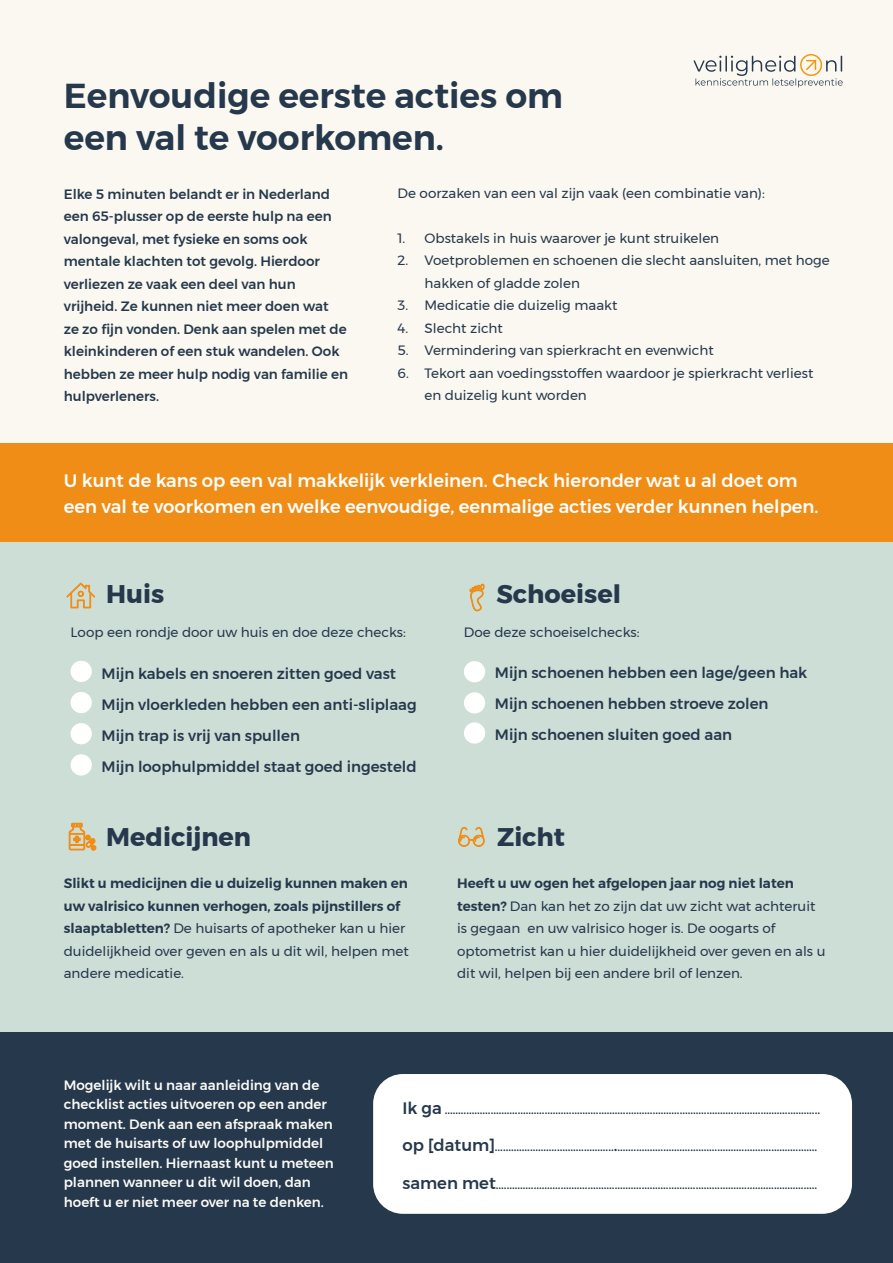
<style>
.page{position:relative;width:893px;height:1263px;background:#fff}
.page>*{position:absolute;margin:0;border:0;box-sizing:border-box;transform-origin:0 0}
.t1{font:600 34.5px/41.4px "Montserrat";color:#26384b}
.t2{font:700 25.5px "Montserrat";color:#26384b}
.t3{font:500 18px/25.5px "Montserrat";color:#fff}
.t4{font:500 15px/31.2px "Montserrat";color:#26384b}
.t5{font:13.5px/22.5px "Montserrat";color:#26384b}
.t6{font:500 13.5px/22.5px "Montserrat";color:#26384b}
.t7{font:500 13.5px/19.5px "Montserrat";color:#fbfbf7}
.t8{font:600 13.5px/22.5px "Montserrat";color:#26384b}
.t9{font:500 12px "Montserrat";color:#26384b}
.s1{font-weight:400}
.s2{font-weight:600}
.s3{font-size:16.5px}
</style>
<div class="page">
<div style="left:0;top:0;width:893px;height:569px;background:#faf8f1"></div>
<div style="left:0;top:1031px;width:893px;height:232px;background:#26384b"></div>
<svg style="left:693px;top:54px;width:150px;height:33px"></svg>
<div style="left:0;top:528px;width:893px;height:503px;background:#cdded7"></div>
<div style="left:0;top:443px;width:893px;height:99px;background:#f08d17"></div>
<div style="left:71px;top:661px;width:21px;height:21px;background:#fff;border-radius:50%"></div>
<div style="left:464px;top:661px;width:21px;height:21px;background:#fff;border-radius:50%"></div>
<div style="left:464px;top:692px;width:21px;height:21px;background:#fff;border-radius:50%"></div>
<div style="left:464px;top:722px;width:21px;height:22px;background:#fff;border-radius:50%"></div>
<div style="left:71px;top:692px;width:21px;height:21px;background:#fff;border-radius:50%"></div>
<div style="left:71px;top:723px;width:21px;height:21px;background:#fff;border-radius:50%"></div>
<div style="left:71px;top:754px;width:21px;height:21px;background:#fff;border-radius:50%"></div>
<div style="left:373px;top:1074px;width:479px;height:140px;background:#fff;border-radius:30px"></div>
<svg style="left:66px;top:582px;width:29px;height:26px"></svg>
<svg style="left:469px;top:584px;width:16px;height:27px"></svg>
<svg style="left:69px;top:823px;width:27px;height:27px"></svg>
<svg style="left:458px;top:826px;width:27px;height:21px"></svg>
<h1 class="t1" style="left:64px;top:75px;width:501px">Eenvoudige eerste acties om een val te voorkomen.</h1>
<p class="t6" style="left:64px;top:183px;width:286px">Elke 5 minuten belandt er in Nederland een 65-plusser op de eerste hulp na een valongeval, met fysieke en soms ook mentale klachten tot gevolg. Hierdoor verliezen ze vaak een deel van hun vrijheid. Ze kunnen niet meer doen wat<br>ze zo fijn vonden. Denk aan spelen met de kleinkinderen of een stuk wandelen. Ook hebben ze meer hulp nodig van familie en hulpverleners.</p>
<p class="t5" style="left:398px;top:182px;width:369px">De oorzaken van een val zijn vaak (een combinatie van):</p>
<p class="t5" style="left:398px;top:227px;width:323px">1. Obstakels in huis waarover je kunt struikelen</p>
<p class="t5" style="left:425px;top:249px;width:407px;text-indent:-27px">2. Voetproblemen en schoenen die slecht aansluiten, met hoge hakken of gladde zolen</p>
<p class="t5" style="left:398px;top:294px;width:221px">3. Medicatie die duizelig maakt</p>
<p class="t5" style="left:398px;top:317px;width:107px">4. Slecht zicht</p>
<p class="t5" style="left:398px;top:339px;width:318px">5. Vermindering van spierkracht en evenwicht</p>
<p class="t5" style="left:425px;top:362px;width:390px;text-indent:-27px">6. Tekort aan voedingsstoffen waardoor je spierkracht verliest en duizelig kunt worden</p>
<h3 class="t3" style="left:64px;top:468px;width:756px">U kunt de kans op een val makkelijk verkleinen. Check hieronder wat u al doet om een val te voorkomen en welke eenvoudige, eenmalige acties verder kunnen helpen.</h3>
<h2 class="t2" style="left:106px;top:573px;width:60px">Huis</h2>
<h2 class="t2" style="left:496px;top:573px;width:126px">Schoeisel</h2>
<p class="t5" style="left:71px;top:621px;width:337px">Loop een rondje door uw huis en doe deze checks:</p>
<p class="t5" style="left:464px;top:621px;width:177px">Doe deze schoeiselchecks:</p>
<p class="t4" style="left:102px;top:658px;width:296px">Mijn kabels en snoeren zitten goed vast</p>
<p class="t4" style="left:495px;top:657px;width:314px">Mijn schoenen hebben een lage/geen hak<br>Mijn schoenen hebben stroeve zolen<br>Mijn schoenen sluiten goed aan</p>
<p class="t4" style="left:102px;top:689px;width:317px">Mijn vloerkleden hebben een anti-sliplaag<br>Mijn trap is vrij van spullen<br>Mijn loophulpmiddel staat goed ingesteld</p>
<h2 class="t2" style="left:106px;top:816px;width:146px">Medicijnen</h2>
<p class="t8" style="left:64px;top:872px;width:347px">Slikt u medicijnen die u duizelig kunnen maken en uw valrisico kunnen verhogen, zoals pijnstillers of slaaptabletten? <span class="s1">De huisarts of apotheker kan u hier duidelijkheid over geven en als u dit wil, helpen met andere medicatie.</span></p>
<h2 class="t2" style="left:497px;top:816px;width:70px">Zicht</h2>
<p class="t5" style="left:457px;top:872px;width:370px"><span class="s2">Heeft u uw ogen het afgelopen jaar nog niet laten testen?</span> Dan kan het zo zijn dat uw zicht wat achteruit is gegaan en uw valrisico hoger is. De oogarts of optometrist kan u hier duidelijkheid over geven en als u dit wil, helpen bij een andere bril of lenzen.</p>
<p class="t7" style="left:64px;top:1075px;width:272px">Mogelijk wilt u naar aanleiding van de checklist acties uitvoeren op een ander moment. Denk aan een afspraak maken met de huisarts of uw loophulpmiddel goed instellen. Hiernaast kunt u meteen plannen wanneer u dit wil doen, dan hoeft u er niet meer over na te denken.</p>
<p class="t9" style="left:402px;top:1100px;width:419px"><span class="s3">Ik ga</span> ...........................................................................................................................................</p>
<p class="t9" style="left:402px;top:1138px;width:416px"><span class="s3">op [datum]</span>............................................<span class="s3">.</span>..........................................................................</p>
<p class="t9" style="left:402px;top:1175px;width:416px"><span class="s3">samen met</span>.......................................................................................................................</p>
</div>
